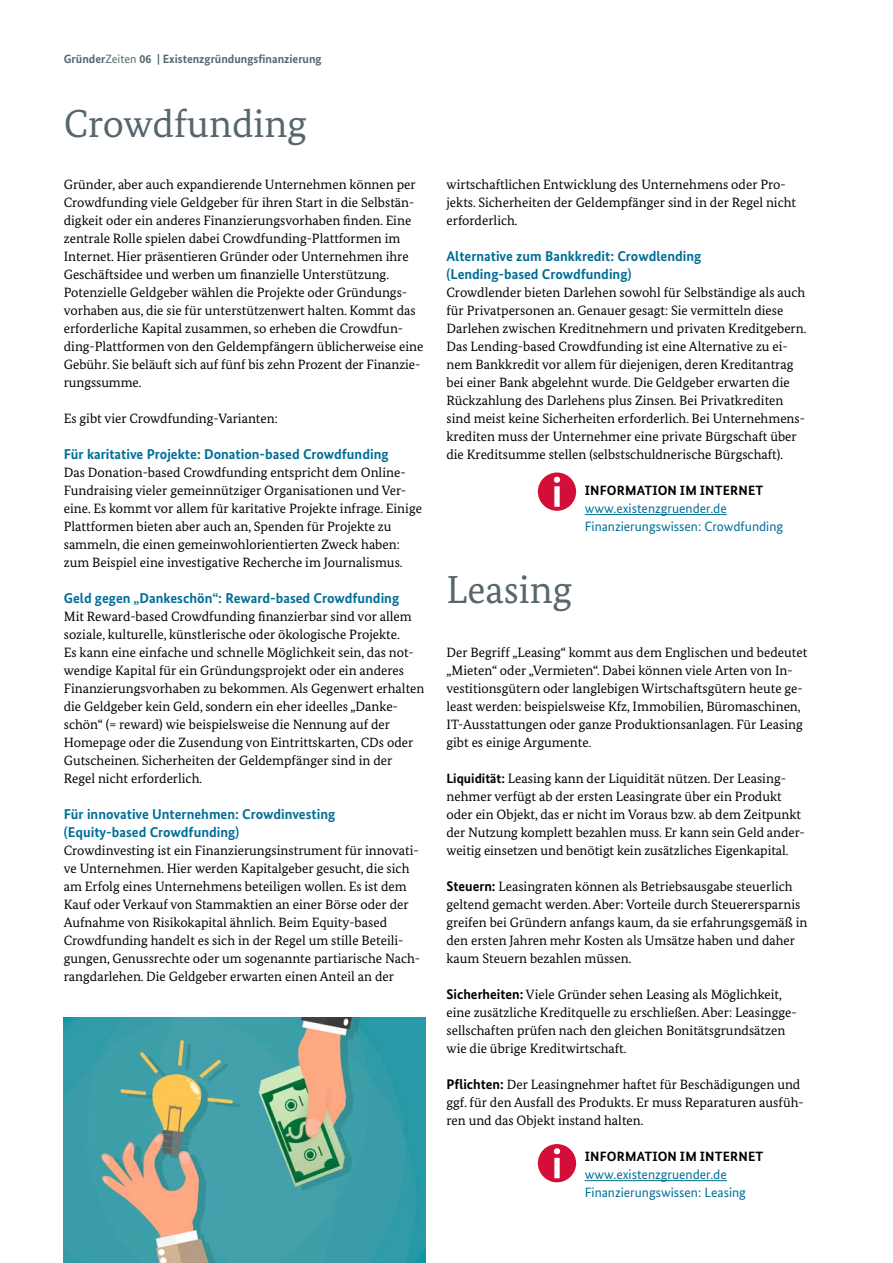
<style>
.page{position:relative;width:893px;height:1263px;background:#fff}
.page>*{position:absolute;margin:0;border:0;box-sizing:border-box;transform-origin:0 0}
.t1{font:39px "Bundes Serif";color:#57666d}
.t2{font:700 14.25px/18px "Bundes Sans";color:#006e97}
.t3{font:13.5px/18px "Bundes Serif";color:#000}
.t4{font:13.5px/18px "Bundes Sans";color:#006e97}
.t5{font:700 13.5px "Bundes Sans";letter-spacing:.01em;color:#000}
.t6{font:700 12px "Bundes Sans";color:#57666d}
.s1{font-weight:400}
.s2{font-family:"Bundes Sans";font-weight:700}
.s3{font-family:"Bundes Sans";font-weight:700;font-size:13.95px}
</style>
<div class="page">
<hr style="left:585px;top:1180px;width:142px;height:1px;background:#006e97">
<hr style="left:585px;top:514px;width:142px;height:1px;background:#006e97">
<div style="left:538px;top:1144px;width:38px;height:38px;background:#d30e38;border-radius:50%"></div>
<div style="left:538px;top:472px;width:38px;height:39px;background:#d30e38;border-radius:50%"></div>
<svg style="left:554px;top:1148px;width:6px;height:30px"></svg>
<svg style="left:554px;top:477px;width:6px;height:30px"></svg>
<img style="left:64px;top:1017px;width:361px;height:246px">
<p class="t6" style="left:64px;top:52px;width:259px">Gründer<span class="s1">Zeiten</span> 06 | Existenzgründungsfinanzierung</p>
<h2 class="t1" style="left:64px;top:99px;width:245px">Crowdfunding</h2>
<p class="t3" style="left:64px;top:175px;width:361px">Gründer, aber auch expandierende Unternehmen können per Crowdfunding viele Geldgeber für ihren Start in die Selbstän&shy;digkeit oder ein anderes Finanzierungsvorhaben finden. Eine zentrale Rolle spielen dabei Crowdfunding-Plattformen im Internet. Hier präsentieren Gründer oder Unternehmen ihre Geschäftsidee und werben um finanzielle Unterstützung.<br>Potenzielle Geldgeber wählen die Projekte oder Gründungs&shy;vorhaben aus, die sie für unterstützenwert halten. Kommt das erforderliche Kapital zusammen, so erheben die Crowdfun&shy;ding-Plattformen von den Geldempfängern üblicherweise eine Gebühr. Sie beläuft sich auf fünf bis zehn Prozent der Finanzie&shy;rungssumme.</p>
<p class="t3" style="left:64px;top:409px;width:216px">Es gibt vier Crowdfunding-Varianten:</p>
<h3 class="t2" style="left:64px;top:445px;width:326px">Für karitative Projekte: Donation-based Crowdfunding</h3>
<p class="t3" style="left:64px;top:463px;width:360px">Das Donation-based Crowdfunding entspricht dem Online-Fundraising vieler gemeinnütziger Organisationen und Ver&shy;eine. Es kommt vor allem für karitative Projekte infrage. Einige Plattformen bieten aber auch an, Spenden für Projekte zu sammeln, die einen gemeinwohlorientierten Zweck haben: zum Beispiel eine investigative Recherche im Journalismus.</p>
<h4 class="t2" style="left:64px;top:589px;width:337px">Geld gegen „Dankeschön“: Reward-based Crowdfunding</h4>
<p class="t3" style="left:64px;top:607px;width:362px">Mit Reward-based Crowdfunding finanzierbar sind vor allem soziale, kulturelle, künstlerische oder ökologische Projekte.<br>Es kann eine einfache und schnelle Möglichkeit sein, das not&shy;wendige Kapital für ein Gründungsprojekt oder ein anderes Finanzierungsvorhaben zu bekommen. Als Gegenwert erhalten die Geldgeber kein Geld, sondern ein eher ideelles „Danke&shy;schön“ (= reward) wie beispielsweise die Nennung auf der Homepage oder die Zusendung von Eintrittskarten, CDs oder Gutscheinen. Sicherheiten der Geldempfänger sind in der Regel nicht erforderlich.</p>
<h4 class="t2" style="left:64px;top:805px;width:273px">Für innovative Unternehmen: Crowdinvesting (Equity-based Crowdfunding)</h4>
<p class="t3" style="left:64px;top:841px;width:358px">Crowdinvesting ist ein Finanzierungsinstrument für innovati&shy;ve Unternehmen. Hier werden Kapitalgeber gesucht, die sich am Erfolg eines Unternehmens beteiligen wollen. Es ist dem Kauf oder Verkauf von Stammaktien an einer Börse oder der Aufnahme von Risikokapital ähnlich. Beim Equity-based Crowdfunding handelt es sich in der Regel um stille Beteili&shy;gungen, Genussrechte oder um sogenannte partiarische Nach&shy;rangdarlehen. Die Geldgeber erwarten einen Anteil an der</p>
<p class="t3" style="left:446px;top:175px;width:351px">wirtschaftlichen Entwicklung des Unternehmens oder Pro&shy;jekts. Sicherheiten der Geldempfänger sind in der Regel nicht erforderlich.</p>
<h4 class="t2" style="left:446px;top:247px;width:256px">Alternative zum Bankkredit: Crowdlending (Lending-based Crowdfunding)</h4>
<p class="t3" style="left:446px;top:283px;width:361px">Crowdlender bieten Darlehen sowohl für Selbständige als auch für Privatpersonen an. Genauer gesagt: Sie vermitteln diese Darlehen zwischen Kreditnehmern und privaten Kreditgebern.<br>Das Lending-based Crowdfunding ist eine Alternative zu ei&shy;nem Bankkredit vor allem für diejenigen, deren Kreditantrag bei einer Bank abgelehnt wurde. Die Geldgeber erwarten die Rückzahlung des Darlehens plus Zinsen. Bei Privatkrediten sind meist keine Sicherheiten erforderlich. Bei Unternehmens&shy;krediten muss der Unternehmer eine private Bürgschaft über die Kreditsumme stellen (selbstschuldnerische Bürgschaft).</p>
<h4 class="t5" style="left:585px;top:482px;width:180px">INFORMATION IM INTERNET</h4>
<p class="t4" style="left:585px;top:499px;width:200px">www.existenzgruender.de<br>Finanzierungswissen: Crowdfunding</p>
<h2 class="t1" style="left:446px;top:566px;width:127px">Leasing</h2>
<p class="t3" style="left:446px;top:643px;width:362px">Der Begriff „Leasing“ kommt aus dem Englischen und bedeutet „Mieten“ oder „Vermieten“. Dabei können viele Arten von In&shy;vestitionsgütern oder langlebigen Wirtschaftsgütern heute ge&shy;least werden: beispielsweise Kfz, Immobilien, Büromaschinen, IT-Ausstattungen oder ganze Produktionsanlagen. Für Leasing gibt es einige Argumente.</p>
<p class="t3" style="left:446px;top:769px;width:360px"><span class="s2">Liquidität:</span> Leasing kann der Liquidität nützen. Der Leasing&shy;nehmer verfügt ab der ersten Leasingrate über ein Produkt oder ein Objekt, das er nicht im Voraus bzw. ab dem Zeitpunkt der Nutzung komplett bezahlen muss. Er kann sein Geld ander&shy;weitig einsetzen und benötigt kein zusätzliches Eigenkapital.</p>
<p class="t3" style="left:446px;top:877px;width:362px"><span class="s3">Steuern:</span> Leasingraten können als Betriebsausgabe steuerlich geltend gemacht werden. Aber: Vorteile durch Steuerersparnis greifen bei Gründern anfangs kaum, da sie erfahrungsgemäß in den ersten Jahren mehr Kosten als Umsätze haben und daher kaum Steuern bezahlen müssen.</p>
<p class="t3" style="left:446px;top:985px;width:352px"><span class="s3">Sicherheiten:</span> Viele Gründer sehen Leasing als Möglichkeit, eine zusätzliche Kreditquelle zu erschließen. Aber: Leasingge&shy;sellschaften prüfen nach den gleichen Bonitätsgrundsätzen wie die übrige Kreditwirtschaft.</p>
<p class="t3" style="left:446px;top:1075px;width:359px"><span class="s3">Pflichten:</span> Der Leasingnehmer haftet für Beschädigungen und ggf. für den Ausfall des Produkts. Er muss Reparaturen ausfüh&shy;ren und das Objekt instand halten.</p>
<h3 class="t5" style="left:585px;top:1148px;width:180px">INFORMATION IM INTERNET</h3>
<p class="t4" style="left:585px;top:1165px;width:163px">www.existenzgruender.de<br>Finanzierungswissen: Leasing</p>
</div>
